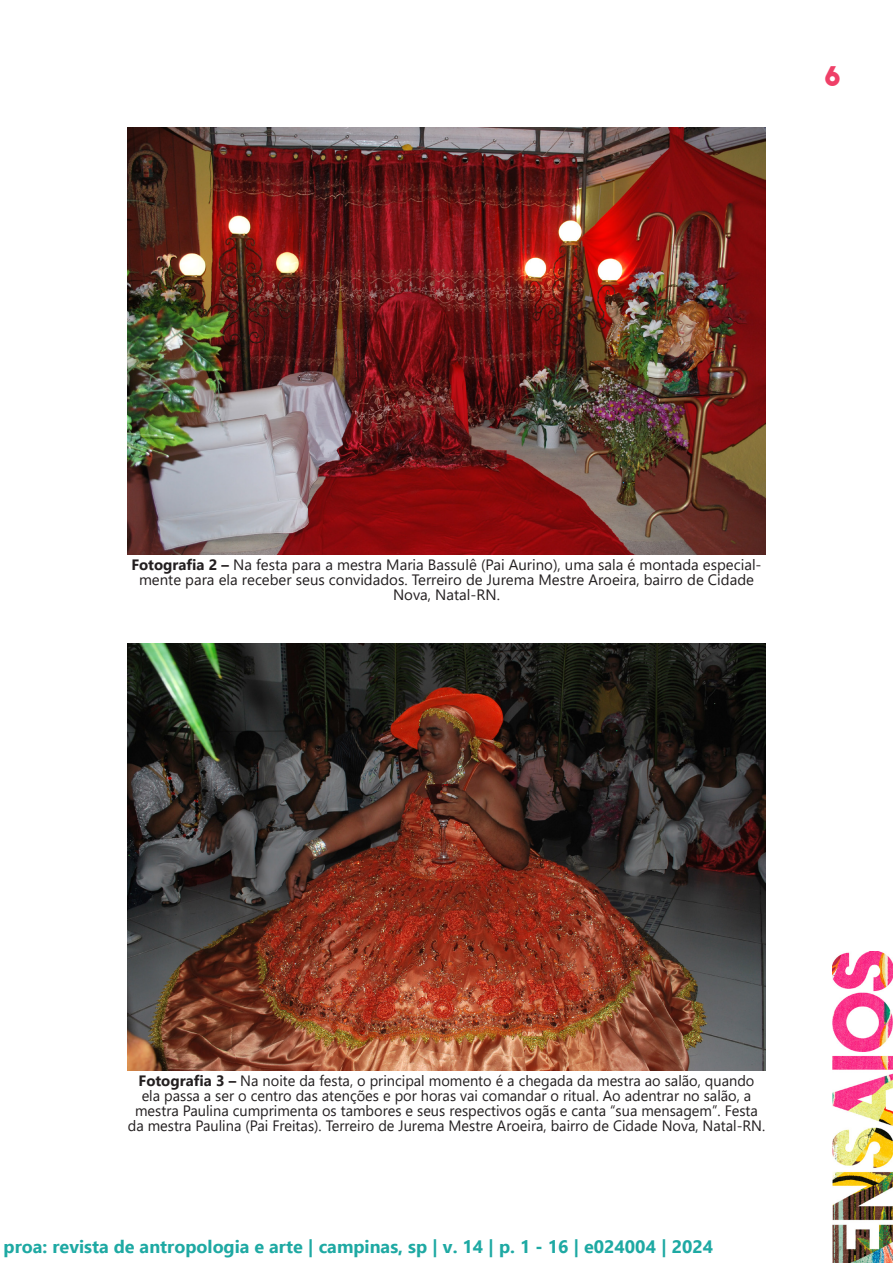
<style>
.page{position:relative;width:893px;height:1263px;background:#fff}
.page>*{position:absolute;margin:0;border:0;box-sizing:border-box;transform-origin:0 0}
.t1{font:700 27px "The Bold Font";color:#ef4068}
.t2{font:700 18px "Ebrima";color:#1ea9a3}
.t3{font:15px/15px "Segoe UI";color:#231f20;text-align:center}
.s1{font-weight:700}
</style>
<div class="page">
<img style="left:832px;top:951px;width:61px;height:312px">
<img style="left:128px;top:128px;width:637px;height:426px">
<img style="left:128px;top:644px;width:637px;height:427px">
<h1 class="t1" style="left:824px;top:59px;width:18px">6</h1>
<p class="t3" style="left:131px;top:555px;width:632px"><span class="s1">Fotografia 2 –</span> Na festa para a mestra Maria Bassulê (Pai Aurino), uma sala é montada especial&shy;mente para ela receber seus convidados. Terreiro de Jurema Mestre Aroeira, bairro de Cidade<br>Nova, Natal-RN.</p>
<p class="t3" style="left:128px;top:1071px;width:639px"><span class="s1">Fotografia 3 –</span> Na noite da festa, o principal momento é a chegada da mestra ao salão, quando ela passa a ser o centro das atenções e por horas vai comandar o ritual. Ao adentrar no salão, a mestra Paulina cumprimenta os tambores e seus respectivos ogãs e canta “sua mensagem”. Festa da mestra Paulina (Pai Freitas). Terreiro de Jurema Mestre Aroeira, bairro de Cidade Nova, Natal-RN.</p>
<p class="t2" style="left:4px;top:1232px;width:711px">proa: revista de antropologia e arte | campinas, sp | v. 14 | p. 1 - 16 | e024004 | 2024</p>
</div>
